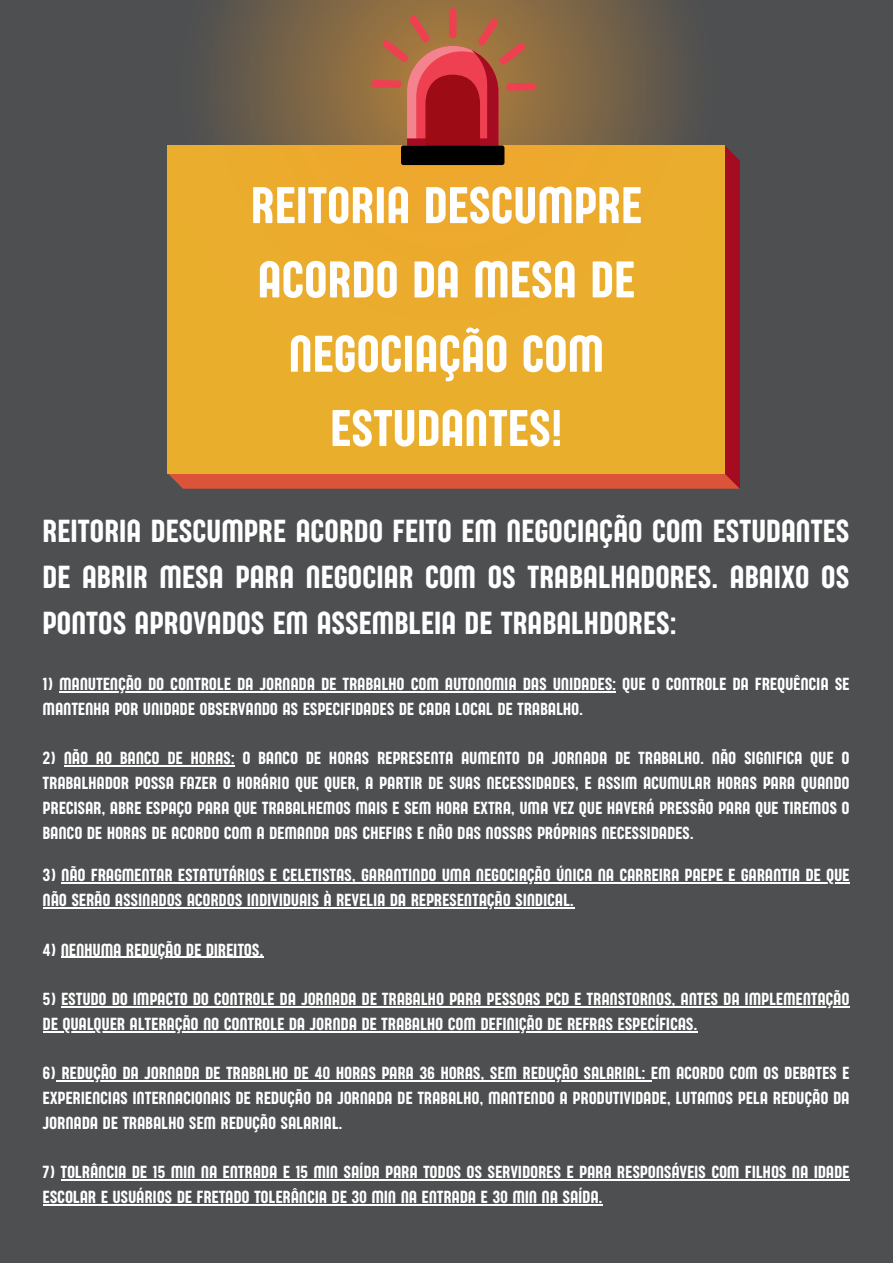
<style>
.page{position:relative;width:893px;height:1264px;background:#fff}
.page>*{position:absolute;margin:0;border:0;box-sizing:border-box;transform-origin:0 0}
.t1{font:53.25px/74.2px "Sugo Pro Display";letter-spacing:.025em;color:#fff;text-align:center}
.t2{font:33px/46px "Sugo Pro Display";letter-spacing:.025em;color:#fff;text-align:justify}
.t3{font:18.15px/24.8px "Sugo Pro Display";letter-spacing:.025em;color:#fff}
</style>
<div class="page">
<div style="left:0;top:0;width:892px;height:1262px;background:#4d4f51"></div>
<svg style="left:167px;top:0;width:505px;height:380px"></svg>
<div style="left:449px;top:8px;width:7px;height:30px;background:#ee4051;border-radius:4px"></div>
<svg style="left:168px;top:15px;width:571px;height:473px;background:#c98f33"></svg>
<hr style="left:60px;top:691px;width:556px;height:1px;background:#fff">
<hr style="left:64px;top:765px;width:171px;height:1px;background:#fff">
<hr style="left:62px;top:882px;width:787px;height:1px;background:#fff">
<hr style="left:43px;top:907px;width:531px;height:1px;background:#fff">
<hr style="left:61px;top:956px;width:202px;height:1px;background:#fff">
<hr style="left:61px;top:1006px;width:788px;height:1px;background:#fff">
<hr style="left:43px;top:1030px;width:654px;height:2px;background:#fff">
<hr style="left:56px;top:1080px;width:595px;height:1px;background:#fff">
<hr style="left:61px;top:1179px;width:788px;height:1px;background:#fff">
<hr style="left:43px;top:1204px;width:559px;height:1px;background:#fff">
<h1 class="t1" style="left:251px;top:169px;width:391px">REITORIA DESCUMPRE<br>ACORDO DA MESA DE<br>NEGOCIAÇÃO COM<br>ESTUDANTES!</h1>
<h2 class="t2" style="left:43px;top:508px;width:807px">REITORIA DESCUMPRE ACORDO FEITO EM NEGOCIAÇÃO COM ESTUDANTES DE ABRIR MESA PARA NEGOCIAR COM OS TRABALHADORES. ABAIXO OS PONTOS APROVADOS EM ASSEMBLEIA DE TRABALHDORES:</h2>
<p class="t3" style="left:43px;top:672px;width:807px">1) MANUTENÇÃO DO CONTROLE DA JORNADA DE TRABALHO COM AUTONOMIA DAS UNIDADES: QUE O CONTROLE DA FREQUÊNCIA SE<br>MANTENHA POR UNIDADE OBSERVANDO AS ESPECIFIDADES DE CADA LOCAL DE TRABALHO.</p>
<p class="t3" style="left:43px;top:746px;width:807px;text-align:justify">2) NÃO AO BANCO DE HORAS: O BANCO DE HORAS REPRESENTA AUMENTO DA JORNADA DE TRABALHO. NÃO SIGNIFICA QUE O TRABALHADOR POSSA FAZER O HORÁRIO QUE QUER, A PARTIR DE SUAS NECESSIDADES, E ASSIM ACUMULAR HORAS PARA QUANDO PRECISAR, ABRE ESPAÇO PARA QUE TRABALHEMOS MAIS E SEM HORA EXTRA, UMA VEZ QUE HAVERÁ PRESSÃO PARA QUE TIREMOS O BANCO DE HORAS DE ACORDO COM A DEMANDA DAS CHEFIAS E NÃO DAS NOSSAS PRÓPRIAS NECESSIDADES.</p>
<p class="t3" style="left:43px;top:863px;width:807px">3) NÃO FRAGMENTAR ESTATUTÁRIOS E CELETISTAS, GARANTINDO UMA NEGOCIAÇÃO ÚNICA NA CARREIRA PAEPE E GARANTIA DE QUE<br>NÃO SERÃO ASSINADOS ACORDOS INDIVIDUAIS À REVELIA DA REPRESENTAÇÃO SINDICAL.</p>
<p class="t3" style="left:43px;top:937px;width:222px">4) NENHUMA REDUÇÃO DE DIREITOS.</p>
<p class="t3" style="left:43px;top:986px;width:807px">5) ESTUDO DO IMPACTO DO CONTROLE DA JORNADA DE TRABALHO PARA PESSOAS PCD E TRANSTORNOS, ANTES DA IMPLEMENTAÇÃO<br>DE QUALQUER ALTERAÇÃO NO CONTROLE DA JORNDA DE TRABALHO COM DEFINIÇÃO DE REFRAS ESPECÍFICAS.</p>
<p class="t3" style="left:43px;top:1061px;width:807px;text-align:justify">6) REDUÇÃO DA JORNADA DE TRABALHO DE 40 HORAS PARA 36 HORAS, SEM REDUÇÃO SALARIAL: EM ACORDO COM OS DEBATES E EXPERIENCIAS INTERNACIONAIS DE REDUÇÃO DA JORNADA DE TRABALHO, MANTENDO A PRODUTIVIDADE, LUTAMOS PELA REDUÇÃO DA JORNADA DE TRABALHO SEM REDUÇÃO SALARIAL.</p>
<p class="t3" style="left:43px;top:1159px;width:807px">7) TOLRÂNCIA DE 15 MIN NA ENTRADA E 15 MIN SAÍDA PARA TODOS OS SERVIDORES E PARA RESPONSÁVEIS COM FILHOS NA IDADE<br>ESCOLAR E USUÁRIOS DE FRETADO TOLERÂNCIA DE 30 MIN NA ENTRADA E 30 MIN NA SAÍDA.</p>
</div>
